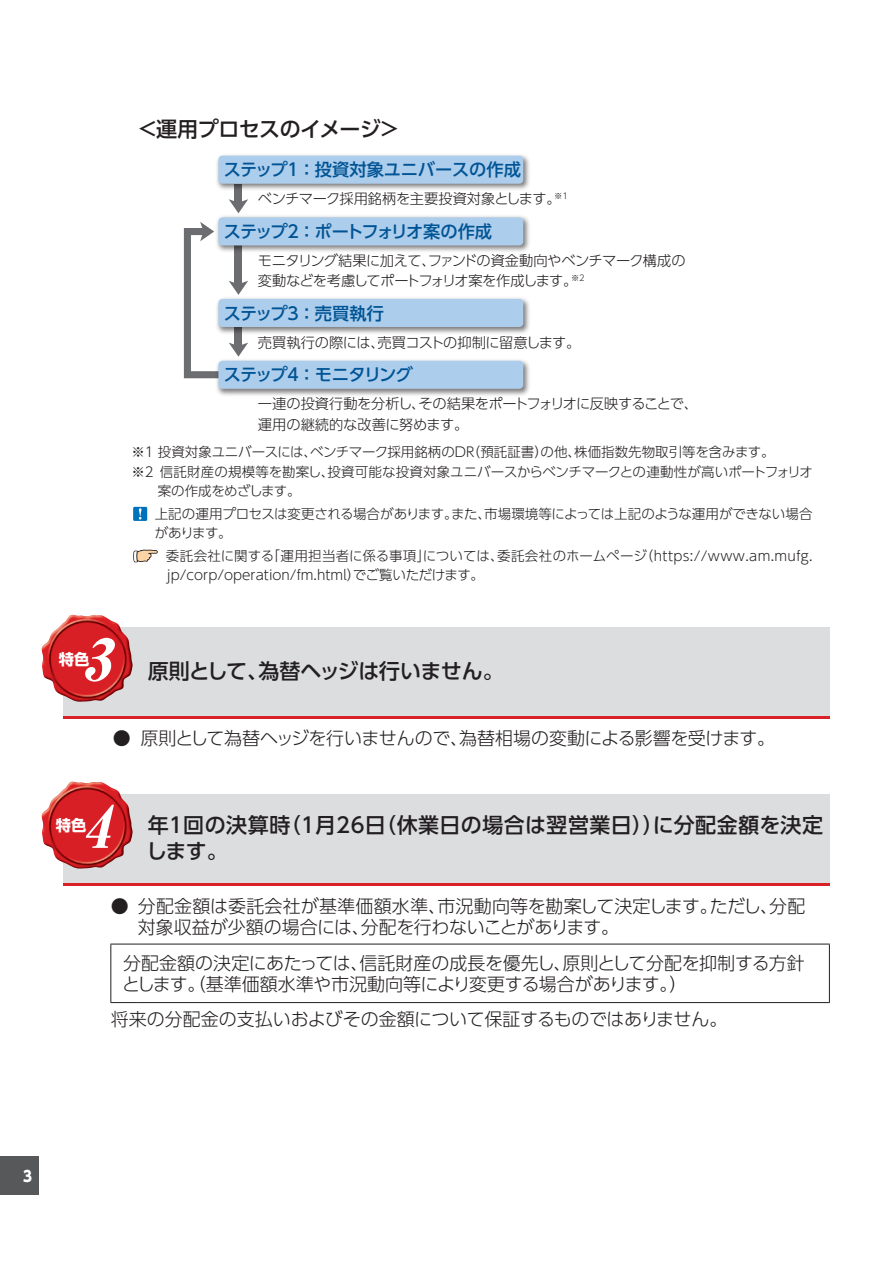
<style>
.page{position:relative;width:893px;height:1263px;background:#fff}
.page>*{position:absolute;margin:0;border:0;box-sizing:border-box;transform-origin:0 0}
.t1{font:italic 58.5px "Midashi Min Pr 5 MA31";color:#fff;scale:1.04 1}
.t2{font:500 21px/25.5px "UD Shin Go Pro";letter-spacing:.02em;color:#231f20}
.t3{font:500 21px "UD Shin Go Pro";letter-spacing:-.02em;color:#231f20}
.t4{font:500 21px "UD Shin Go Pro";letter-spacing:-.025em;color:#231f20}
.t5{font:300 18px/21px "UD Shin Go Pro";letter-spacing:-.01em;color:#231f20}
.t6{font:300 18px "UD Shin Go Pro";letter-spacing:-.03em;color:#231f20}
.t7{font:500 17.25px "UD Shin Go Pro";letter-spacing:-.105em;color:#005495}
.t8{font:500 17.25px "UD Shin Go Pro";letter-spacing:-.01em;color:#005495}
.t9{font:500 17.25px "UD Shin Go Pro";letter-spacing:-.045em;color:#005495}
.t10{font:700 15.3px "UD Shin Go Pro";color:#fff}
.t11{font:800 15px "UD Shin Go Pro";color:#fff;scale:.9 1}
.t12{font:300 14.25px/20.2px "UD Shin Go Pro";letter-spacing:-.03em;color:#231f20}
.t13{font:300 13.5px/19.5px "UD Shin Go Pro";color:#231f20}
.t14{font:300 13.5px "UD Shin Go Pro";letter-spacing:-.045em;color:#231f20}
</style>
<div class="page">
<div style="left:0;top:1157px;width:38px;height:38px;background:#57585a"></div>
<div style="left:235px;top:184px;width:7px;height:19px;background:#6c6d70"></div>
<svg style="left:229px;top:199px;width:19px;height:14px"></svg>
<svg style="left:184px;top:222px;width:64px;height:156px"></svg>
<img style="left:216px;top:155px;width:314px;height:38px">
<div style="left:218px;top:156px;width:305px;height:28px;background:#accdeb;border-radius:4px"></div>
<img style="left:214px;top:213px;width:316px;height:42px">
<div style="left:218px;top:217px;width:305px;height:28px;background:#accdeb;border-radius:4px"></div>
<img style="left:214px;top:294px;width:316px;height:42px">
<div style="left:218px;top:299px;width:305px;height:28px;background:#accdeb;border-radius:4px"></div>
<img style="left:214px;top:356px;width:316px;height:40px">
<div style="left:218px;top:361px;width:305px;height:28px;background:#accdeb;border-radius:4px"></div>
<div style="left:133px;top:507px;width:14px;height:14px;background:#0072bc"></div>
<svg style="left:139px;top:508px;width:2px;height:11px"></svg>
<svg style="left:133px;top:549px;width:25px;height:14px"></svg>
<div style="left:63px;top:627px;width:766px;height:92px;background:#dcdddf"></div>
<hr style="left:63px;top:716px;width:766px;height:3px;background:#da2128">
<img style="left:41px;top:615px;width:92px;height:87px">
<div style="left:63px;top:794px;width:766px;height:91px;background:#dcdddf"></div>
<hr style="left:63px;top:882px;width:766px;height:3px;background:#da2128">
<img style="left:41px;top:782px;width:92px;height:87px">
<svg style="left:111px;top:944px;width:27px;height:1px"></svg>
<hr style="left:110px;top:944px;width:1px;height:58px;background:#231f20">
<hr style="left:138px;top:944px;width:692px;height:1px;background:#231f20">
<hr style="left:829px;top:944px;width:1px;height:58px;background:#231f20">
<svg style="left:110px;top:1002px;width:28px;height:1px"></svg>
<hr style="left:138px;top:1002px;width:692px;height:1px;background:#231f20">
<h2 class="t4" style="left:137px;top:112px;width:265px">＜運用プロセスのイメージ＞</h2>
<p class="t8" style="left:224px;top:156px;width:299px">ステップ１ ：投資対象ユニバースの作成</p>
<p class="t12" style="left:258px;top:188px;width:313px">ベンチマーク採用銘柄を主要投資対象とします。<sup>※１</sup></p>
<p class="t7" style="left:224px;top:218px;width:270px">ステップ２ ：ポートフォリオ案の作成</p>
<p class="t12" style="left:258px;top:250px;width:429px">モニタリング結果に加えて、ファンドの資金動向やベンチマーク構成の変動などを考慮してポートフォリオ案を作成します。<sup>※２</sup></p>
<p class="t9" style="left:224px;top:299px;width:162px">ステップ３ ：売買執行</p>
<p class="t12" style="left:258px;top:331px;width:324px">売買執行の際には、売買コストの抑制に留意します。</p>
<p class="t7" style="left:224px;top:361px;width:191px">ステップ４ ：モニタリング</p>
<p class="t12" style="left:258px;top:393px;width:442px">一連の投資行動を分析し、その結果をポートフォリオに反映することで、運用の継続的な改善に努めます。</p>
<p class="t13" style="left:131px;top:442px;width:645px">※１ 投資対象ユニバースには、ベンチマーク採用銘柄のDR（預託証書）の他、株価指数先物取引等を含みます。</p>
<p class="t13" style="left:131px;top:461px;width:683px">※２ 信託財産の規模等を勘案し、投資可能な投資対象ユニバースからベンチマークとの連動性が高いポートフォリオ</p>
<p class="t14" style="left:158px;top:480px;width:144px">案の作成をめざします。</p>
<p class="t13" style="left:155px;top:503px;width:659px">上記の運用プロセスは変更される場合があります。また、市場環境等によっては上記のような運用ができない場合があります。</p>
<p class="t13" style="left:166px;top:545px;width:648px">委託会社に関する「運用担当者に係る事項」については、委託会社のホームページ（https://www.am.mufg. jp/corp/operation/fm.html）でご覧いただけます。</p>
<h1 class="t1" style="left:80px;top:614px;width:49px">3</h1>
<p class="t10" style="left:59px;top:646px;width:32px">特色</p>
<h2 class="t3" style="left:148px;top:654px;width:357px">原則として、為替ヘッジは行いません。</h2>
<h3 class="t6" style="left:113px;top:724px;width:664px">● 原則として為替ヘッジを行いませんので、為替相場の変動による影響を受けます。</h3>
<h1 class="t1" style="left:80px;top:781px;width:49px">4</h1>
<h2 class="t2" style="left:146px;top:812px;width:678px">年１回の決算時（１月26日（休業日の場合は翌営業日））に分配金額を決定します。</h2>
<h3 class="t5" style="left:138px;top:895px;width:669px;text-indent:-27px">● 分配金額は委託会社が基準価額水準、市況動向等を勘案して決定します。ただし、分配対象収益が少額の場合には、分配を行わないことがあります。</h3>
<h3 class="t5" style="left:122px;top:952px;width:684px">分配金額の決定にあたっては、信託財産の成長を優先し、原則として分配を抑制する方針とします。（基準価額水準や市況動向等により変更する場合があります。）</h3>
<h3 class="t5" style="left:111px;top:1008px;width:618px">将来の分配金の支払いおよびその金額について保証するものではありません。</h3>
<p class="t10" style="left:56px;top:813px;width:32px">特色</p>
<p class="t11" style="left:23px;top:1163px;width:11px">3</p>
</div>
